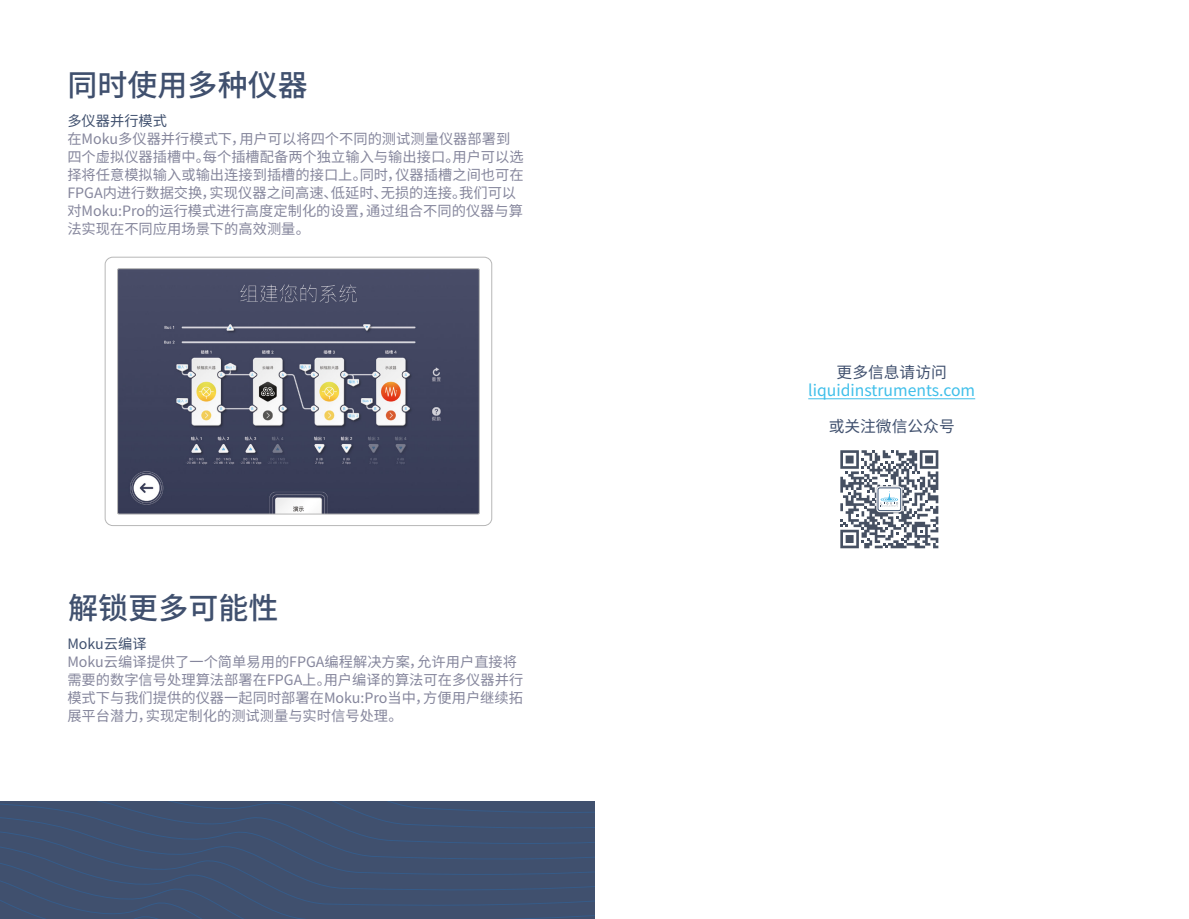
<style>
.page{position:relative;width:1189px;height:919px;background:#fff}
.page>*{position:absolute;margin:0;border:0;box-sizing:border-box;transform-origin:0 0}
.t1{font:500 30px "Source Han Sans CN";color:#40506e}
.t2{font:15.75px "Source Han Sans CN";color:#3fbfea}
.t3{font:15.75px "Source Han Sans CN";color:#40506e}
.t4{font:14.25px/18px "Source Han Sans CN";color:#85869c}
.t5{font:14.25px "Source Han Sans CN";color:#40506e}
</style>
<div class="page">
<svg style="left:105px;top:257px;width:386px;height:268px;fill:#444762"></svg>
<div style="left:105px;top:257px;width:387px;height:268px;border:1px solid #b7b7b7;border-radius:8px"></div>
<div style="left:117px;top:268px;width:362px;height:246px;border:1px solid #b7b7b7"></div>
<svg style="left:0;top:801px;width:594px;height:117px"></svg>
<hr style="left:808px;top:398px;width:166px;height:1px;background:#3fbfea">
<svg style="left:840px;top:450px;width:98px;height:98px"></svg>
<div style="left:877px;top:487px;width:23px;height:23px;border:1px solid #405472;border-radius:2px"></div>
<h1 class="t1" style="left:68px;top:68px;width:241px">同时使用多种仪器</h1>
<p class="t5" style="left:67px;top:113px;width:101px">多仪器并行模式</p>
<p class="t4" style="left:67px;top:130px;width:457px">在Moku多仪器并行模式下，用户可以将四个不同的测试测量仪器部署到四个虚拟仪器插槽中。每个插槽配备两个独立输入与输出接口。用户可以选择将任意模拟输入或输出连接到插槽的接口上。同时，仪器插槽之间也可在FPGA内进行数据交换，实现仪器之间高速、低延时、无损的连接。我们可以对Moku:Pro的运行模式进行高度定制化的设置，通过组合不同的仪器与算法实现在不同应用场景下的高效测量。</p>
<h1 class="t1" style="left:68px;top:590px;width:212px">解锁更多可能性</h1>
<p class="t5" style="left:67px;top:635px;width:81px">Moku云编译</p>
<p class="t4" style="left:67px;top:652px;width:457px">Moku云编译提供了一个简单易用的FPGA编程解决方案，允许用户直接将需要的数字信号处理算法部署在FPGA上。用户编译的算法可在多仪器并行模式下与我们提供的仪器一起同时部署在Moku:Pro当中，方便用户继续拓展平台潜力，实现定制化的测试测量与实时信号处理。</p>
<p class="t3" style="left:836px;top:363px;width:112px">更多信息请访问</p>
<p class="t2" style="left:808px;top:381px;width:168px">liquidinstruments.com</p>
<p class="t3" style="left:828px;top:417px;width:127px">或关注微信公众号</p>
</div>
